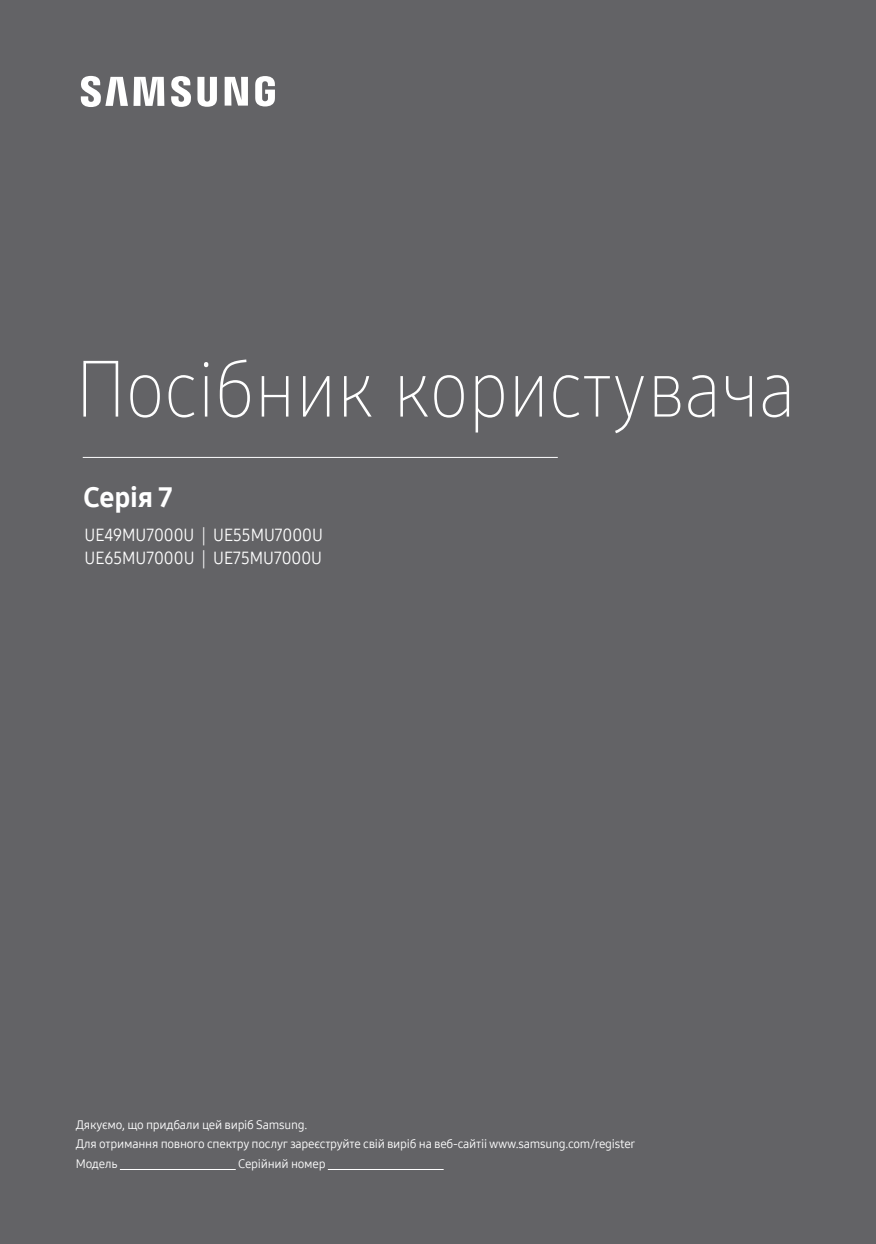
<style>
.page{position:relative;width:876px;height:1244px;background:#fff}
.page>*{position:absolute;margin:0;border:0;box-sizing:border-box;transform-origin:0 0}
.t1{font:78.75px "Samsung One 200";color:#fff;scale:.93 1}
.t2{font:28px "Samsung One 800";color:#fff}
.t3{font:17.5px/22.8px "Samsung One 400";color:#fff;scale:.93 1}
.t4{font:12.25px/19.6px "Samsung One 400";letter-spacing:-.02em;color:#fff}
</style>
<div class="page">
<div style="left:0;top:0;width:876px;height:1243px;background:#636366"></div>
<svg style="left:81px;top:76px;width:194px;height:31px"></svg>
<hr style="left:83px;top:457px;width:475px;height:1px;background:#fff">
<hr style="left:120px;top:1168px;width:116px;height:1px;background:#fff">
<hr style="left:328px;top:1168px;width:116px;height:1px;background:#fff">
<h1 class="t1" style="left:76px;top:336px;width:776px">Посібник користувача</h1>
<h2 class="t2" style="left:84px;top:478px;width:91px">Серія 7</h2>
<h3 class="t3" style="left:85px;top:523px;width:258px">UE49MU7000U | UE55MU7000U<br>UE65MU7000U | UE75MU7000U</h3>
<p class="t4" style="left:76px;top:1114px;width:561px">Дякуємо, що придбали цей виріб Samsung.<br>Для отримання повного спектру послуг зареєструйте свій виріб на веб-сайтіі www.samsung.com/register<br>Модель</p>
<p class="t4" style="left:238px;top:1153px;width:89px">Серійний номер</p>
</div>
